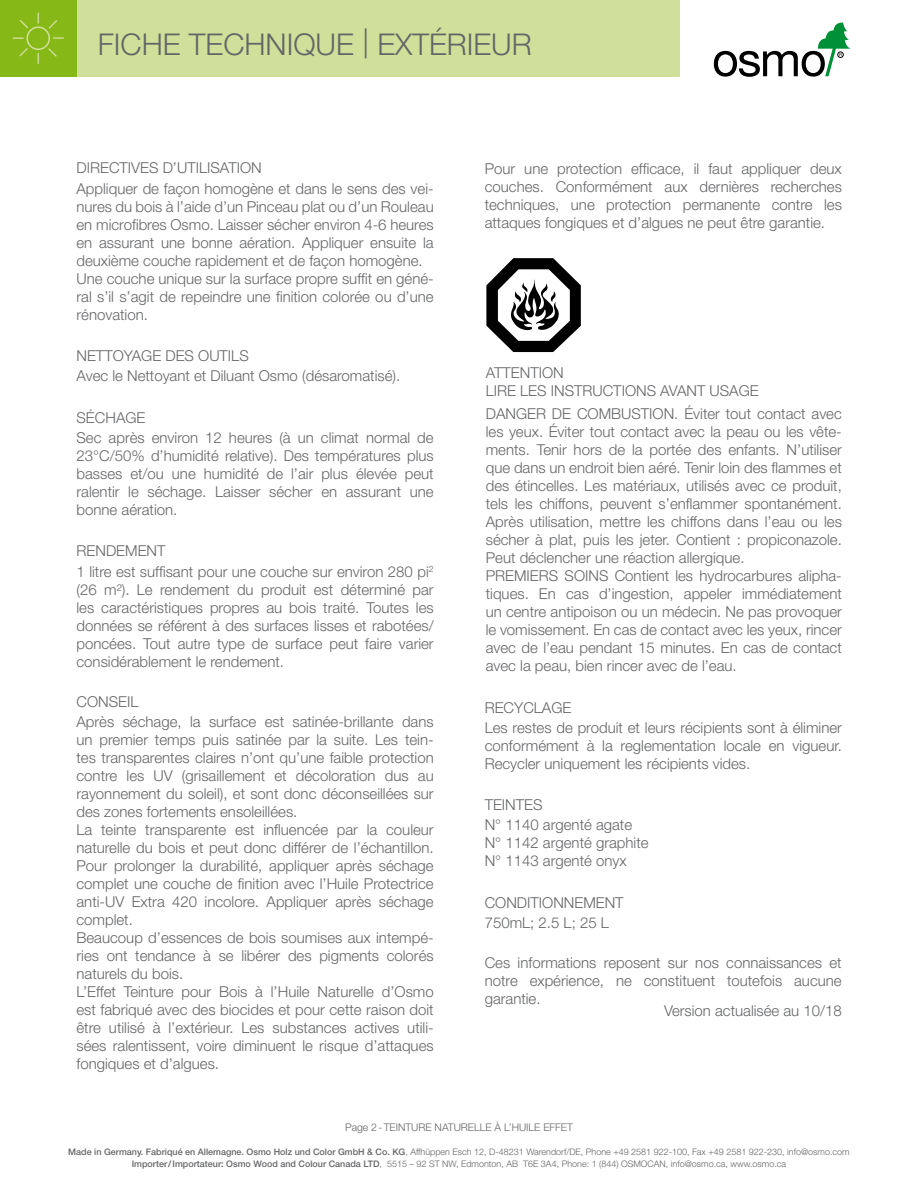
<style>
.page{position:relative;width:918px;height:1188px;background:#fff}
.page>*{position:absolute;margin:0;border:0;box-sizing:border-box;transform-origin:0 0}
.t1{font:300 30px "Helvetica Neue";color:#646567}
.t2{font:300 15px/18px "Helvetica Neue";color:#646567}
.t3{font:300 10.5px "Helvetica Neue";color:#646567}
.t4{font:300 9px/12px "Helvetica Neue";color:#646567;text-align:center}
.s1{font-weight:500}
</style>
<div class="page">
<div style="left:77px;top:0;width:603px;height:77px;background:#d0df99"></div>
<div style="left:0;top:0;width:77px;height:77px;background:#86b918"></div>
<svg style="left:12px;top:12px;width:52px;height:52px"></svg>
<svg style="left:714px;top:23px;width:136px;height:54px"></svg>
<svg style="left:486px;top:258px;width:95px;height:94px"></svg>
<h1 class="t1" style="left:98px;top:26px;width:436px">FICHE TECHNIQUE | EXTÉRIEUR</h1>
<p class="t2" style="left:77px;top:158px;width:359px;line-height:20.1px">DIRECTIVES D’UTILISATION<br>Appliquer de façon homogène et dans le sens des vei-</p>
<p class="t2" style="left:77px;top:197px;width:359px">nures du bois à l’aide d’un Pinceau plat ou d’un Rouleau en microfibres Osmo. Laisser sécher environ 4-6 heures en assurant une bonne aération. Appliquer ensuite la deuxième couche rapidement et de façon homogène.<br>Une couche unique sur la surface propre suffit en géné&shy;ral s’il s’agit de repeindre une finition colorée ou d’une rénovation.</p>
<p class="t2" style="left:77px;top:345px;width:325px;line-height:20.1px">NETTOYAGE DES OUTILS<br>Avec le Nettoyant et Diluant Osmo (désaromatisé).</p>
<p class="t2" style="left:77px;top:407px;width:359px;line-height:20.1px">SÉCHAGE<br>Sec après environ 12 heures (à un climat normal de</p>
<p class="t2" style="left:77px;top:446px;width:359px;text-align:justify">23°C/50% d’humidité relative). Des températures plus basses et/ou une humidité de l’air plus élevée peut ralentir le séchage. Laisser sécher en assurant une bonne aération.</p>
<p class="t2" style="left:77px;top:541px;width:359px;line-height:20.1px">RENDEMENT<br>1 litre est suffisant pour une couche sur environ 280 pi<sup>2</sup></p>
<p class="t2" style="left:77px;top:580px;width:359px;text-align:justify">(26 m²). Le rendement du produit est déterminé par les caractéristiques propres au bois traité. Toutes les données se référent à des surfaces lisses et rabotées/ poncées. Tout autre type de surface peut faire varier considérablement le rendement.</p>
<p class="t2" style="left:77px;top:691px;width:359px;line-height:20.1px">CONSEIL<br>Après séchage, la surface est satinée-brillante dans</p>
<p class="t2" style="left:77px;top:731px;width:359px">un premier temps puis satinée par la suite. Les tein&shy;tes transparentes claires n’ont qu’une faible protection contre les UV (grisaillement et décoloration dus au rayonnement du soleil), et sont donc déconseillées sur des zones fortements ensoleillées.<br>La teinte transparente est influencée par la couleur naturelle du bois et peut donc différer de l’échantillon.<br>Pour prolonger la durabilité, appliquer après séchage complet une couche de finition avec l’Huile Protectrice anti-UV Extra 420 incolore. Appliquer après séchage complet.<br>Beaucoup d’essences de bois soumises aux intempé&shy;ries ont tendance à se libérer des pigments colorés naturels du bois.<br>L’Effet Teinture pour Bois à l’Huile Naturelle d’Osmo est fabriqué avec des biocides et pour cette raison doit être utilisé à l’extérieur. Les substances actives utili&shy;sées ralentissent, voire diminuent le risque d’attaques fongiques et d’algues.</p>
<p class="t2" style="left:485px;top:159px;width:359px;text-align:justify">Pour une protection efficace, il faut appliquer deux couches. Conformément aux dernières recherches techniques, une protection permanente contre les attaques fongiques et d’algues ne peut être garantie.</p>
<p class="t2" style="left:486px;top:364px;width:274px">ATTENTION<br>LIRE LES INSTRUCTIONS AVANT USAGE</p>
<p class="t2" style="left:486px;top:404px;width:358px">DANGER DE COMBUSTION. Éviter tout contact avec les yeux. Éviter tout contact avec la peau ou les vête&shy;ments. Tenir hors de la portée des enfants. N’utiliser que dans un endroit bien aéré. Tenir loin des flammes et des étincelles. Les matériaux, utilisés avec ce produit, tels les chiffons, peuvent s’enflammer spontanément.<br>Après utilisation, mettre les chiffons dans l’eau ou les sécher à plat, puis les jeter. Contient : propiconazole.<br>Peut déclencher une réaction allergique.<br>PREMIERS SOINS Contient les hydrocarbures alipha&shy;tiques. En cas d’ingestion, appeler immédiatement un centre antipoison ou un médecin. Ne pas provoquer le vomissement. En cas de contact avec les yeux, rincer avec de l’eau pendant 15 minutes. En cas de contact avec la peau, bien rincer avec de l’eau.</p>
<p class="t2" style="left:485px;top:697px;width:359px;line-height:20.1px">RECYCLAGE<br>Les restes de produit et leurs récipients sont à éliminer</p>
<p class="t2" style="left:485px;top:736px;width:359px">conformément à la reglementation locale en vigueur.<br>Recycler uniquement les récipients vides.</p>
<p class="t2" style="left:485px;top:795px;width:149px;line-height:20.1px">TEINTES<br>N° 1140 argenté agate</p>
<p class="t2" style="left:485px;top:834px;width:165px">N° 1142 argenté graphite<br>N° 1143 argenté onyx</p>
<p class="t2" style="left:485px;top:892px;width:140px;line-height:20.1px">CONDITIONNEMENT<br>750mL; 2.5 L; 25 L</p>
<p class="t2" style="left:485px;top:953px;width:358px;text-align:justify">Ces informations reposent sur nos connaissances et notre expérience, ne constituent toutefois aucune garantie.</p>
<p class="t2" style="left:664px;top:1001px;width:179px">Version actualisée au 10/18</p>
<p class="t3" style="left:345px;top:1121px;width:229px">Page 2-TEINTURE NATURELLE À L’HUILE EFFET</p>
<p class="t4" style="left:68px;top:1146px;width:783px"><span class="s1">Made in Germany. Fabriqué en Allemagne. Osmo Holz und Color GmbH &amp; Co. KG</span>, Affhüppen Esch 12, D-48231 Warendorf/DE, Phone +49 2581 922-100, Fax +49 2581 922-230, info@osmo.com<br><span class="s1">Importer/Importateur: Osmo Wood and Colour Canada LTD</span>, 5515 – 92 ST NW, Edmonton, AB T6E 3A4, Phone: 1 (844) OSMOCAN, info@osmo.ca, www.osmo.ca</p>
</div>
